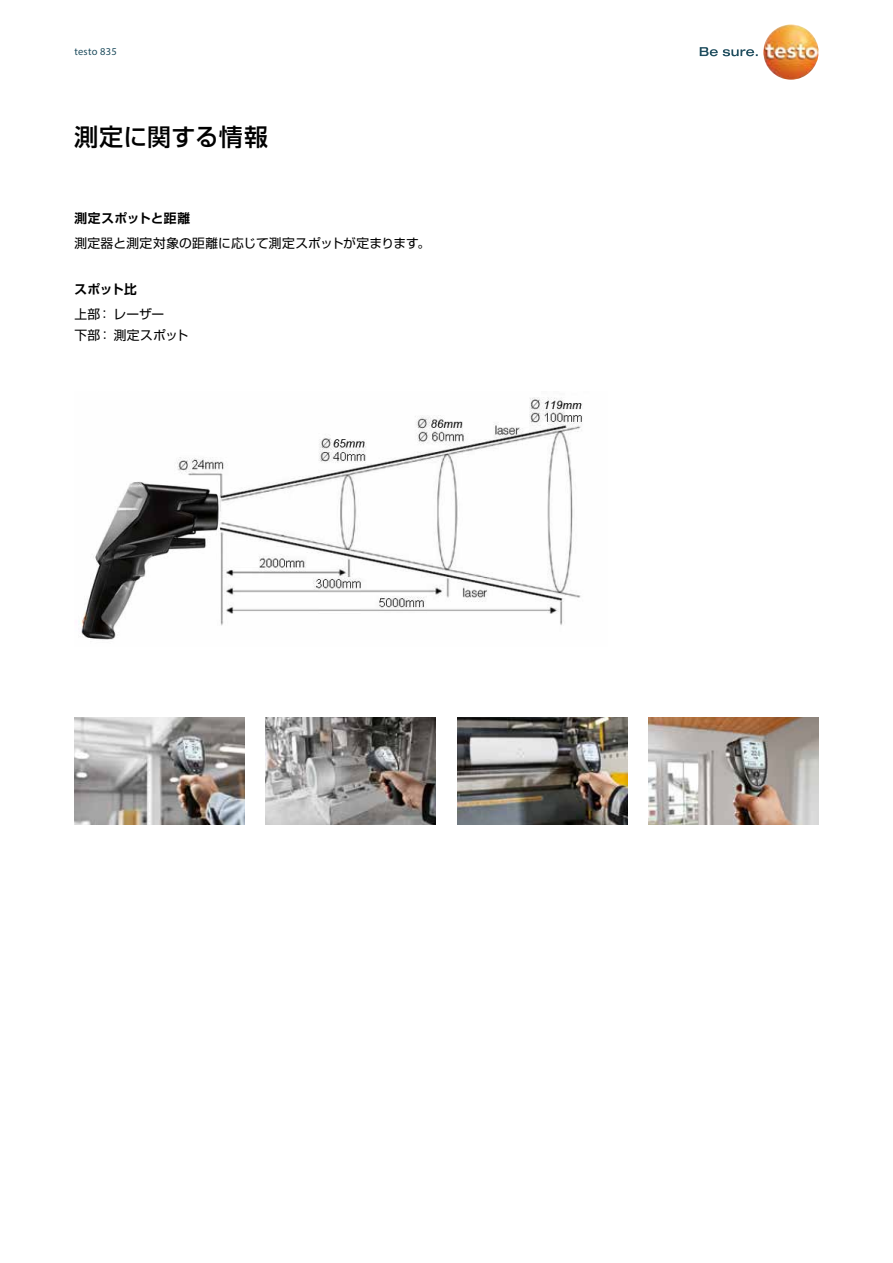
<style>
.page{position:relative;width:893px;height:1263px;background:#fff}
.page>*{position:absolute;margin:0;border:0;box-sizing:border-box;transform-origin:0 0}
.t1{font:500 24px "Shin Go Pro";letter-spacing:.005em;color:#000}
.t2{font:12.75px/21px "Shin Go Pro";letter-spacing:.015em;color:#000}
.t3{font:700 12.75px "Shin Go Pro De";letter-spacing:.02em;color:#000}
.t4{font:10.5px "Myriad Pro";letter-spacing:.025em;color:#1f4d5e}
</style>
<div class="page">
<img style="left:74px;top:718px;width:170px;height:106px">
<img style="left:266px;top:718px;width:170px;height:106px">
<img style="left:457px;top:718px;width:170px;height:106px">
<img style="left:648px;top:718px;width:171px;height:106px">
<img style="left:78px;top:397px;width:505px;height:243px">
<svg style="left:700px;top:47px;width:58px;height:9px"></svg>
<img style="left:763px;top:24px;width:56px;height:56px;border-radius:28px">
<p class="t4" style="left:74px;top:45px;width:44px">testo 835</p>
<h1 class="t1" style="left:74px;top:118px;width:195px">測定に関する情報</h1>
<p class="t3" style="left:74px;top:207px;width:117px">測定スポットと距離</p>
<p class="t2" style="left:74px;top:231px;width:357px">測定器と測定対象の距離に応じて測定スポットが定まります。</p>
<p class="t3" style="left:74px;top:279px;width:64px">スポット比</p>
<p class="t2" style="left:74px;top:303px;width:116px">上部：レーザー<br>下部：測定スポット</p>
</div>
